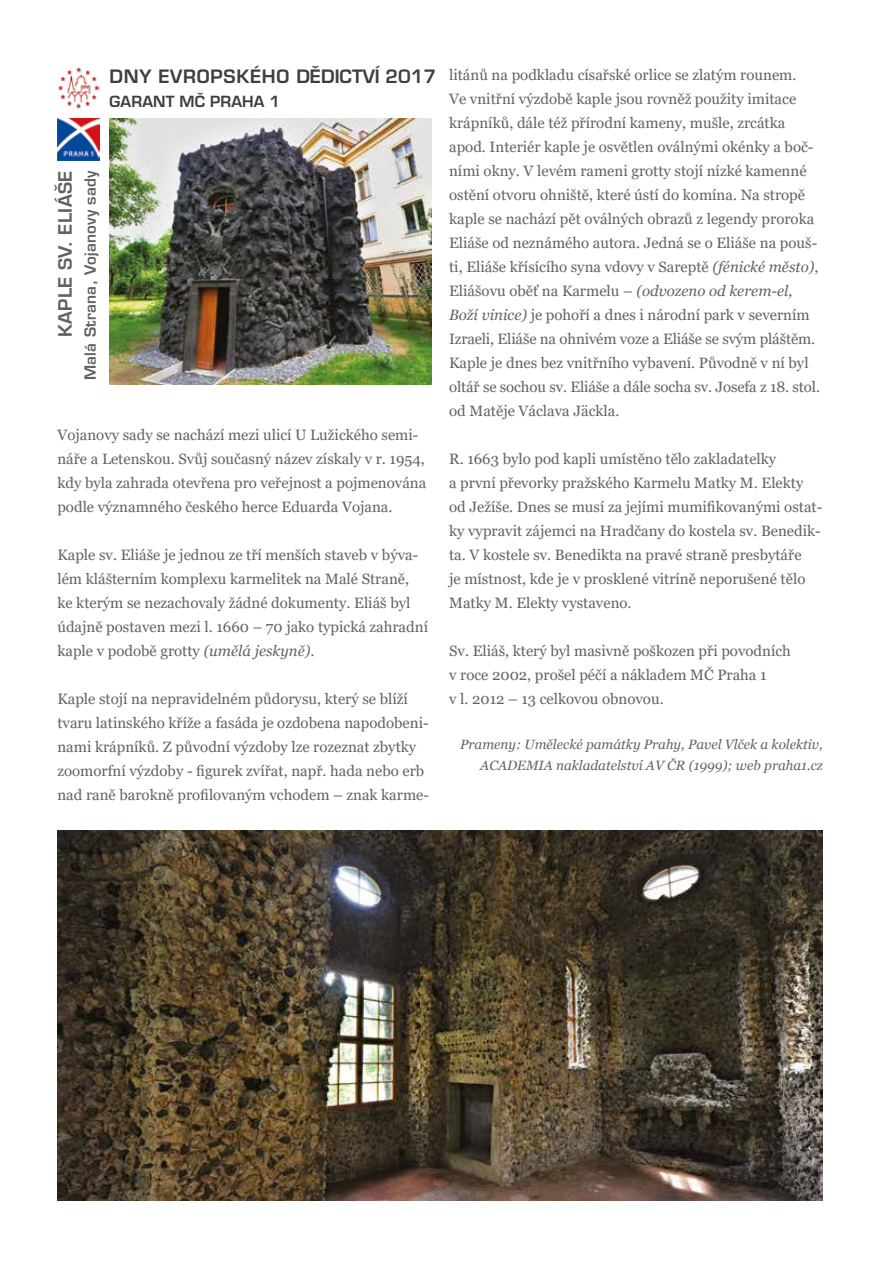
<style>
.page{position:relative;width:893px;height:1263px;background:#fff}
.page>*{position:absolute;margin:0;border:0;box-sizing:border-box;transform-origin:0 0}
.t1{font:700 18px "Euromode";letter-spacing:.04em;color:#000}
.t2{font:700 18px "Euromode";letter-spacing:.02em;color:#616160}
.t3{font:15px/24px "Georgia";color:#646363}
.t4{font:700 15px "Euromode";letter-spacing:.02em;color:#616160}
.t5{font:700 15px "Euromode";letter-spacing:.01em;color:#000}
.t6{font:italic 13.5px/21px "Georgia";color:#646363;text-align:right}
.s1{font-style:italic}
</style>
<div class="page">
<img style="left:58px;top:67px;width:42px;height:42px">
<img style="left:57px;top:118px;width:43px;height:43px">
<img style="left:109px;top:118px;width:322px;height:267px">
<img style="left:57px;top:831px;width:766px;height:369px">
<p class="t1" style="left:109px;top:66px;width:328px">DNY EVROPSKÉHO DĚDICTVÍ 2017</p>
<p class="t5" style="left:109px;top:93px;width:172px">GARANT MČ PRAHA 1</p>
<p class="t2" style="left:54px;top:337px;width:168px;rotate:-90deg">KAPLE SV. ELIÁŠE</p>
<p class="t4" style="left:81px;top:380px;width:211px;rotate:-90deg">Malá Strana, Vojanovy sady</p>
<p class="t3" style="left:57px;top:423px;width:370px">Vojanovy sady se nachází mezi ulicí U Lužického semi&shy;náře a Letenskou. Svůj současný název získaly v r. 1954, kdy byla zahrada otevřena pro veřejnost a pojmenována podle významného českého herce Eduarda Vojana.</p>
<p class="t3" style="left:57px;top:543px;width:372px">Kaple sv. Eliáše je jednou ze tří menších staveb v býva&shy;lém klášterním komplexu karmelitek na Malé Straně, ke kterým se nezachovaly žádné dokumenty. Eliáš byl údajně postaven mezi l. 1660 – 70 jako typická zahradní kaple v podobě grotty <span class="s1">(umělá jeskyně)</span>.</p>
<p class="t3" style="left:57px;top:687px;width:373px">Kaple stojí na nepravidelném půdorysu, který se blíží tvaru latinského kříže a fasáda je ozdobena napodobeni&shy;nami krápníků. Z původní výzdoby lze rozeznat zbytky zoomorfní výzdoby - figurek zvířat, např. hada nebo erb nad raně barokně profilovaným vchodem – znak karme-</p>
<p class="t3" style="left:449px;top:63px;width:372px">litánů na podkladu císařské orlice se zlatým rounem.<br>Ve vnitřní výzdobě kaple jsou rovněž použity imitace krápníků, dále též přírodní kameny, mušle, zrcátka apod. Interiér kaple je osvětlen oválnými okénky a boč&shy;ními okny. V levém rameni grotty stojí nízké kamenné ostění otvoru ohniště, které ústí do komína. Na stropě kaple se nachází pět oválných obrazů z legendy proroka Eliáše od neznámého autora. Jedná se o Eliáše na pouš&shy;ti, Eliáše křísícího syna vdovy v Sareptě <span class="s1">(fénické město)</span>, Eliášovu oběť na Karmelu – <span class="s1">(odvozeno od kerem-el, Boží vinice)</span> je pohoří a dnes i národní park v severním Izraeli, Eliáše na ohnivém voze a Eliáše se svým pláštěm.<br>Kaple je dnes bez vnitřního vybavení. Původně v ní byl oltář se sochou sv. Eliáše a dále socha sv. Josefa z 18. stol. od Matěje Václava Jäckla.</p>
<p class="t3" style="left:449px;top:447px;width:375px">R. 1663 bylo pod kapli umístěno tělo zakladatelky<br>a první převorky pražského Karmelu Matky M. Elekty od Ježíše. Dnes se musí za jejími mumifikovanými ostat&shy;ky vypravit zájemci na Hradčany do kostela sv. Benedik&shy;ta. V kostele sv. Benedikta na pravé straně presbytáře<br>je místnost, kde je v prosklené vitríně neporušené tělo Matky M. Elekty vystaveno.</p>
<p class="t3" style="left:449px;top:639px;width:343px">Sv. Eliáš, který byl masivně poškozen při povodních v roce 2002, prošel péčí a nákladem MČ Praha 1<br>v l. 2012 – 13 celkovou obnovou.</p>
<p class="t6" style="left:460px;top:734px;width:364px">Prameny: Umělecké památky Prahy, Pavel Vlček a kolektiv,<br>ACADEMIA nakladatelství AV ČR (1999); web praha1.cz</p>
</div>
